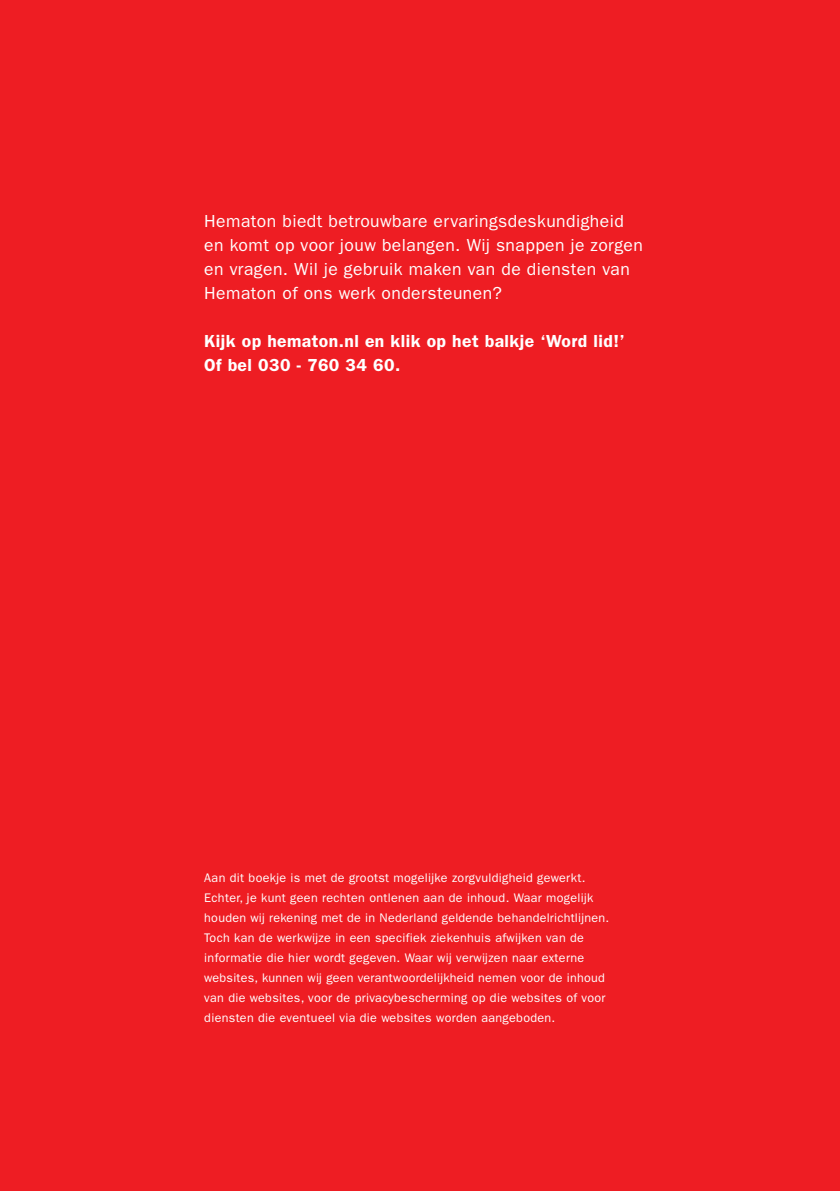
<style>
.page{position:relative;width:840px;height:1191px;background:#fff}
.page>*{position:absolute;margin:0;border:0;box-sizing:border-box;transform-origin:0 0}
.t1{font:17.6px/24px "ITC Franklin Gothic Std";letter-spacing:.025em;color:#fff}
.t2{font:600 17.6px/24px "ITC Franklin Gothic Std";letter-spacing:.025em;color:#fff}
.t3{font:12.4px/20px "ITC Franklin Gothic Std";letter-spacing:.025em;color:#fff}
</style>
<div class="page">
<div style="left:0;top:0;width:839px;height:1191px;background:#ee1d23"></div>
<hr style="left:0;top:0;width:1px;height:1191px;background:#fde7dc">
<p class="t1" style="left:204px;top:209px;width:440px">Hematon biedt betrouwbare ervaringsdeskundigheid en komt op voor jouw belangen. Wij snappen je zorgen en vragen. Wil je gebruik maken van de diensten van Hematon of ons werk ondersteunen?</p>
<p class="t2" style="left:204px;top:329px;width:421px">Kijk op hematon.nl en klik op het balkje ‘Word lid!’<br>Of bel 030 - 760 34 60.</p>
<p class="t3" style="left:204px;top:868px;width:406px">Aan dit boekje is met de grootst mogelijke zorgvuldigheid gewerkt.<br>Echter, je kunt geen rechten ontlenen aan de inhoud. Waar mogelijk houden wij rekening met de in Nederland geldende behandelrichtlijnen.<br>Toch kan de werkwijze in een specifiek ziekenhuis afwijken van de informatie die hier wordt gegeven. Waar wij verwijzen naar externe websites, kunnen wij geen verantwoordelijkheid nemen voor de inhoud van die websites, voor de privacybescherming op die websites of voor diensten die eventueel via die websites worden aangeboden.</p>
</div>
